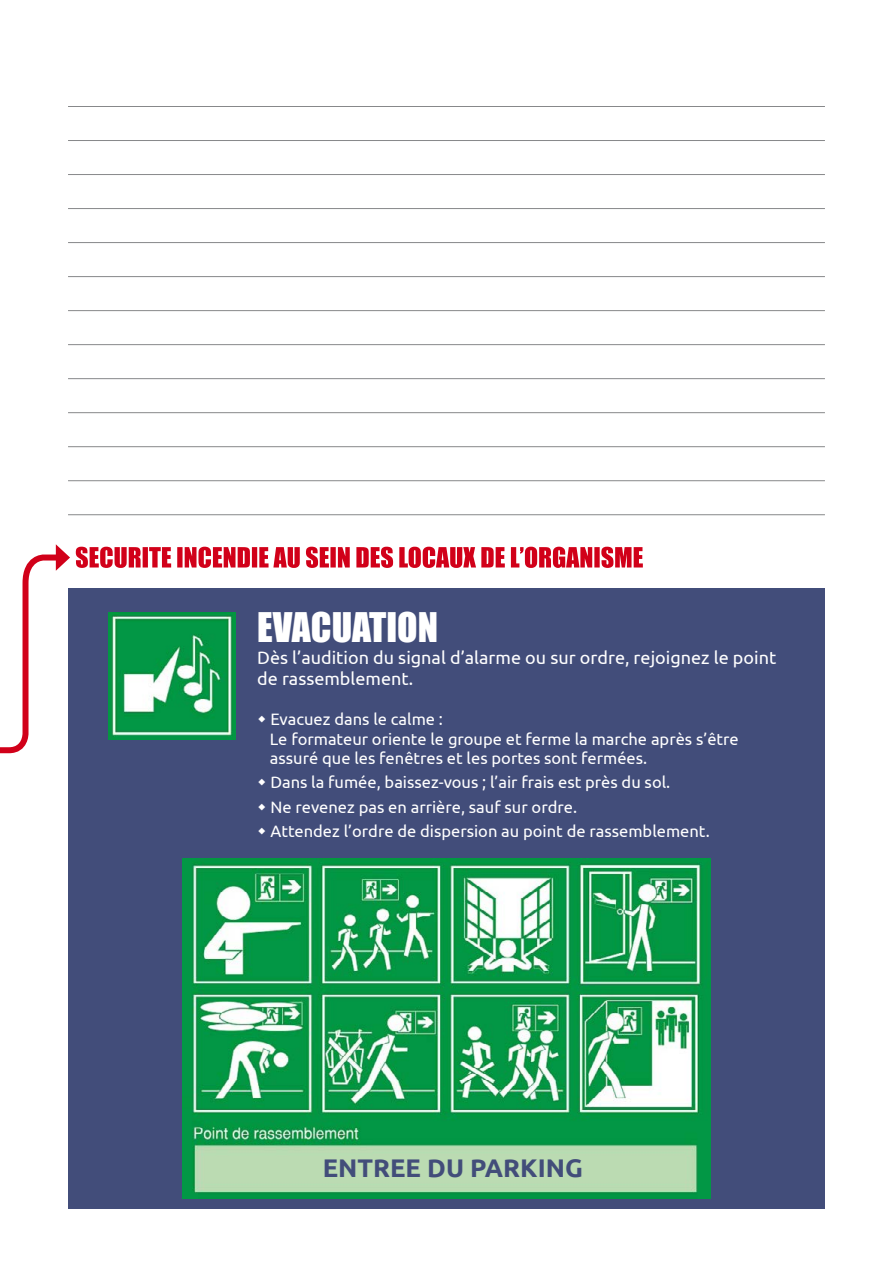
<style>
.page{position:relative;width:893px;height:1263px;background:#fff}
.page>*{position:absolute;margin:0;border:0;box-sizing:border-box;transform-origin:0 0}
.t1{font:37.5px "Impact";color:#fff}
.t2{font:700 25.5px "Ubuntu";color:#424d7a}
.t3{font:18px/21.6px "Ubuntu";color:#fff}
.t4{font:16.5px/19.8px "Ubuntu";color:#fff}
</style>
<div class="page">
<div style="left:68px;top:588px;width:757px;height:621px;background:#424d7a"></div>
<hr style="left:68px;top:106px;width:757px;height:1px;background:#87888a">
<hr style="left:68px;top:140px;width:757px;height:1px;background:#87888a">
<hr style="left:68px;top:174px;width:757px;height:1px;background:#87888a">
<hr style="left:68px;top:208px;width:757px;height:1px;background:#87888a">
<hr style="left:68px;top:242px;width:757px;height:1px;background:#87888a">
<hr style="left:68px;top:276px;width:757px;height:1px;background:#87888a">
<hr style="left:68px;top:310px;width:757px;height:1px;background:#87888a">
<hr style="left:68px;top:344px;width:757px;height:1px;background:#87888a">
<hr style="left:68px;top:378px;width:757px;height:1px;background:#87888a">
<hr style="left:68px;top:412px;width:757px;height:1px;background:#87888a">
<hr style="left:68px;top:446px;width:757px;height:1px;background:#87888a">
<hr style="left:68px;top:480px;width:757px;height:1px;background:#87888a">
<hr style="left:68px;top:514px;width:757px;height:1px;background:#87888a">
<img style="left:108px;top:612px;width:128px;height:128px">
<img style="left:183px;top:858px;width:527px;height:340px">
<svg style="left:0;top:544px;width:70px;height:210px"></svg>
<svg style="left:76px;top:547px;width:567px;height:21px"></svg>
<h1 class="t1" style="left:257px;top:598px;width:182px">EVACUATION</h1>
<p class="t3" style="left:257px;top:646px;width:521px">Dès l’audition du signal d’alarme ou sur ordre, rejoignez le point de rassemblement.</p>
<p class="t4" style="left:270px;top:708px;width:470px">Evacuez dans le calme :<br>Le formateur oriente le groupe et ferme la marche après s’être assuré que les fenêtres et les portes sont fermées.</p>
<p class="t4" style="left:271px;top:770px;width:441px;line-height:24px">Dans la fumée, baissez-vous ; l’air frais est près du sol.<br>Ne revenez pas en arrière, sauf sur ordre.<br>Attendez l’ordre de dispersion au point de rassemblement.</p>
<h2 class="t2" style="left:323px;top:1152px;width:262px">ENTREE DU PARKING</h2>
</div>
